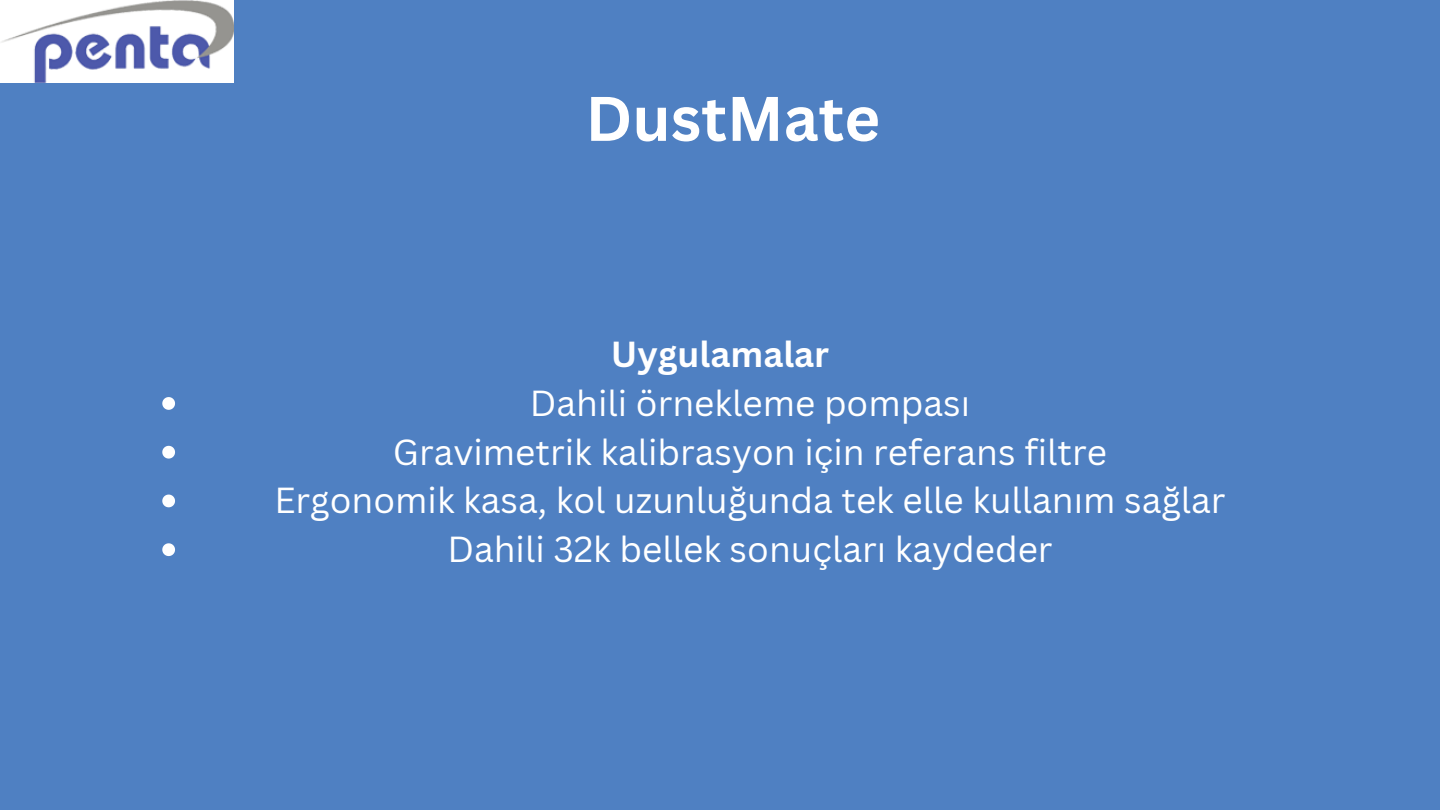
<style>
.page{position:relative;width:1440px;height:810px;background:#4f80c2}
.page>*{position:absolute;margin:0;border:0;box-sizing:border-box;transform-origin:0 0}
.t1{font:700 61.5px "Canva Sans";color:#fff}
.t2{font:35.3px/48.8px "Canva Sans";color:#fff;text-align:center}
.t3{font:700 35.3px "Canva Sans";color:#fff}
</style>
<div class="page">
<img style="left:0;top:0;width:234px;height:82px">
<svg style="left:162px;top:397px;width:13px;height:13px"></svg>
<svg style="left:162px;top:446px;width:13px;height:13px"></svg>
<svg style="left:162px;top:495px;width:13px;height:12px"></svg>
<svg style="left:162px;top:543px;width:13px;height:13px"></svg>
<h1 class="t1" style="left:586px;top:75px;width:296px">DustMate</h1>
<p class="t3" style="left:611px;top:329px;width:220px">Uygulamalar</p>
<p class="t2" style="left:274px;top:378px;width:953px">Dahili örnekleme pompası<br>Gravimetrik kalibrasyon için referans filtre<br>Ergonomik kasa, kol uzunluğunda tek elle kullanım sağlar Dahili 32k bellek sonuçları kaydeder</p>
</div>
